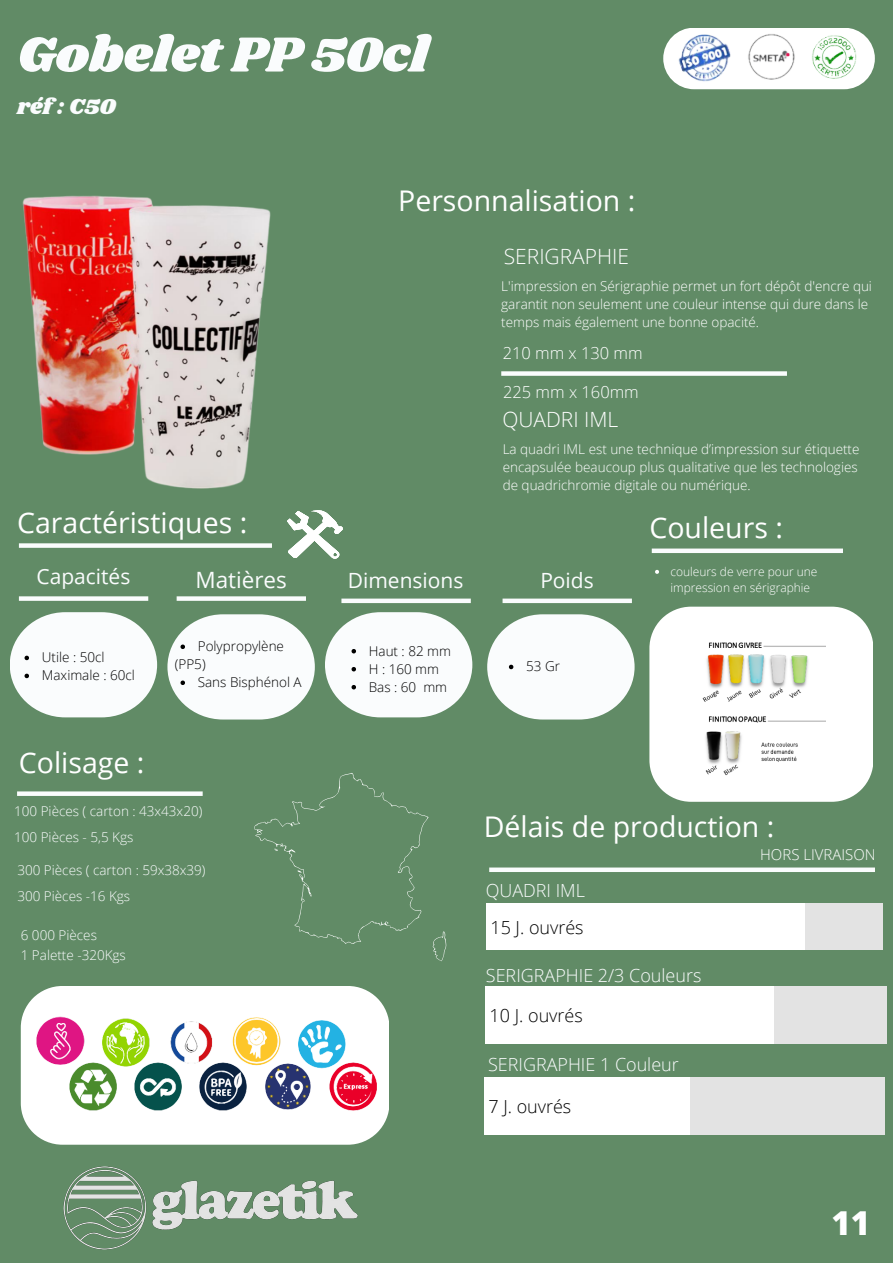
<style>
.page{position:relative;width:893px;height:1264px;background:#fff}
.page>*{position:absolute;margin:0;border:0;box-sizing:border-box;transform-origin:0 0}
.t1{font:51px "Shrikhand";color:#fafcfd}
.t2{font:800 33px "Open Sans";color:#fff}
.t3{font:28.5px "Open Sans";color:#fff}
.t4{font:22.5px "Open Sans";color:#fafcfd}
.t5{font:22.5px "Shrikhand";color:#fafcfd}
.t6{font:21px "Open Sans";color:#fafcfd}
.t7{font:300 21px "Open Sans";color:#fff}
.t8{font:300 18px "Open Sans";color:#fafcfd}
.t9{font:300 18px "Open Sans";color:#000}
.t10{font:300 16.5px "Open Sans";color:#fff}
.t11{font:300 15px "Open Sans";color:#fff}
.t12{font:300 13.5px/18px "Open Sans";color:#fff}
.t13{font:300 13.5px "Open Sans";color:#fafcfd}
.t14{font:300 13.5px "Open Sans";color:#000}
.t15{font:300 12px/16px "Open Sans";color:#fff}
</style>
<div class="page">
<div style="left:0;top:0;width:892px;height:1262px;background:#618b66"></div>
<svg style="left:649px;top:606px;width:224px;height:195px;background:#f4f7f4"></svg>
<div style="left:501px;top:371px;width:285px;height:5px;background:#fafcfd"></div>
<div style="left:651px;top:548px;width:191px;height:5px;background:#fafcfd"></div>
<div style="left:19px;top:596px;width:129px;height:5px;background:#fafcfd"></div>
<svg style="left:10px;top:612px;width:147px;height:105px"></svg>
<svg style="left:287px;top:510px;width:56px;height:49px"></svg>
<div style="left:177px;top:596px;width:129px;height:5px;background:#fafcfd"></div>
<div style="left:341px;top:598px;width:130px;height:5px;background:#fafcfd"></div>
<svg style="left:325px;top:612px;width:147px;height:105px"></svg>
<div style="left:502px;top:598px;width:130px;height:5px;background:#fafcfd"></div>
<div style="left:19px;top:543px;width:253px;height:5px;background:#fafcfd"></div>
<div style="left:489px;top:867px;width:385px;height:5px;background:#fafcfd"></div>
<div style="left:486px;top:903px;width:392px;height:46px;background:#fff"></div>
<div style="left:804px;top:903px;width:78px;height:46px;background:#e3e3e3"></div>
<div style="left:485px;top:985px;width:400px;height:58px;background:#fff"></div>
<div style="left:484px;top:1076px;width:400px;height:58px;background:#fff"></div>
<div style="left:689px;top:1076px;width:195px;height:58px;background:#e3e3e3"></div>
<div style="left:773px;top:985px;width:113px;height:58px;background:#e3e3e3"></div>
<div style="left:17px;top:791px;width:186px;height:5px;background:#fafcfd"></div>
<svg style="left:254px;top:773px;width:192px;height:188px"></svg>
<div style="left:663px;top:28px;width:211px;height:61px;background:#fff;border-radius:31px"></div>
<img style="left:663px;top:28px;width:74px;height:62px">
<img style="left:737px;top:34px;width:43px;height:56px">
<img style="left:780px;top:31px;width:86px;height:59px">
<svg style="left:21px;top:986px;width:366px;height:158px;background:#f4f7f4"></svg>
<img style="left:26px;top:1010px;width:363px;height:108px">
<img style="left:64px;top:1166px;width:293px;height:83px">
<img style="left:22px;top:195px;width:249px;height:294px">
<img style="left:700px;top:639px;width:125px;height:138px">
<svg style="left:655px;top:570px;width:4px;height:4px"></svg>
<svg style="left:487px;top:614px;width:147px;height:105px"></svg>
<svg style="left:167px;top:614px;width:148px;height:105px"></svg>
<p class="t1" style="left:17px;top:19px;width:413px">Gobelet PP 50cl</p>
<p class="t5" style="left:17px;top:91px;width:100px">réf : C50</p>
<p class="t3" style="left:398px;top:181px;width:239px">Personnalisation :</p>
<p class="t7" style="left:504px;top:242px;width:127px">SERIGRAPHIE</p>
<p class="t12" style="left:501px;top:277px;width:372px">L'impression en Sérigraphie permet un fort dépôt d'encre qui garantit non seulement une couleur intense qui dure dans le temps mais également une bonne opacité.</p>
<p class="t10" style="left:502px;top:342px;width:141px">210 mm x 130 mm</p>
<p class="t10" style="left:503px;top:380px;width:137px">225 mm x 160mm</p>
<p class="t7" style="left:502px;top:405px;width:117px">QUADRI IML</p>
<p class="t3" style="left:17px;top:502px;width:231px">Caractéristiques :</p>
<p class="t12" style="left:502px;top:440px;width:358px">La quadri IML est une technique d’impression sur étiquette encapsulée beaucoup plus qualitative que les technologies de quadrichromie digitale ou numérique.</p>
<p class="t3" style="left:649px;top:508px;width:135px">Couleurs :</p>
<p class="t6" style="left:36px;top:561px;width:95px">Capacités</p>
<p class="t4" style="left:195px;top:564px;width:93px">Matières</p>
<p class="t6" style="left:348px;top:566px;width:117px">Dimensions</p>
<p class="t6" style="left:540px;top:566px;width:55px">Poids</p>
<p class="t14" style="left:42px;top:648px;width:64px">Utile : 50cl</p>
<p class="t14" style="left:42px;top:666px;width:95px">Maximale : 60cl</p>
<p class="t3" style="left:19px;top:742px;width:127px">Colisage :</p>
<p class="t14" style="left:198px;top:637px;width:88px">Polypropylène</p>
<p class="t14" style="left:198px;top:673px;width:105px">Sans Bisphénol A</p>
<p class="t14" style="left:175px;top:655px;width:32px">(PP5)</p>
<p class="t14" style="left:369px;top:641px;width:84px">Haut : 82 mm</p>
<p class="t14" style="left:369px;top:659px;width:72px">H : 160 mm</p>
<p class="t14" style="left:369px;top:677px;width:80px">Bas : 60 mm</p>
<p class="t14" style="left:526px;top:657px;width:35px">53 Gr</p>
<p class="t15" style="left:670px;top:563px;width:149px">couleurs de verre pour une impression en sérigraphie</p>
<p class="t13" style="left:14px;top:801px;width:190px">100 Pièces ( carton : 43x43x20)</p>
<p class="t13" style="left:14px;top:827px;width:121px">100 Pièces - 5,5 Kgs</p>
<p class="t13" style="left:17px;top:860px;width:190px">300 Pièces ( carton : 59x38x39)</p>
<p class="t13" style="left:17px;top:886px;width:114px">300 Pièces -16 Kgs</p>
<p class="t13" style="left:21px;top:925px;width:78px">6 000 Pièces</p>
<p class="t13" style="left:21px;top:945px;width:107px">1 Palette -320Kgs</p>
<p class="t3" style="left:484px;top:806px;width:292px">Délais de production :</p>
<p class="t8" style="left:485px;top:878px;width:101px">QUADRI IML</p>
<p class="t9" style="left:490px;top:914px;width:95px">15 J. ouvrés</p>
<p class="t8" style="left:486px;top:962px;width:217px">SERIGRAPHIE 2/3 Couleurs</p>
<p class="t9" style="left:489px;top:1002px;width:95px">10 J. ouvrés</p>
<p class="t8" style="left:488px;top:1051px;width:192px">SERIGRAPHIE 1 Couleur</p>
<p class="t9" style="left:488px;top:1093px;width:84px">7 J. ouvrés</p>
<p class="t11" style="left:760px;top:844px;width:117px">HORS LIVRAISON</p>
<p class="t2" style="left:831px;top:1199px;width:40px">11</p>
</div>
